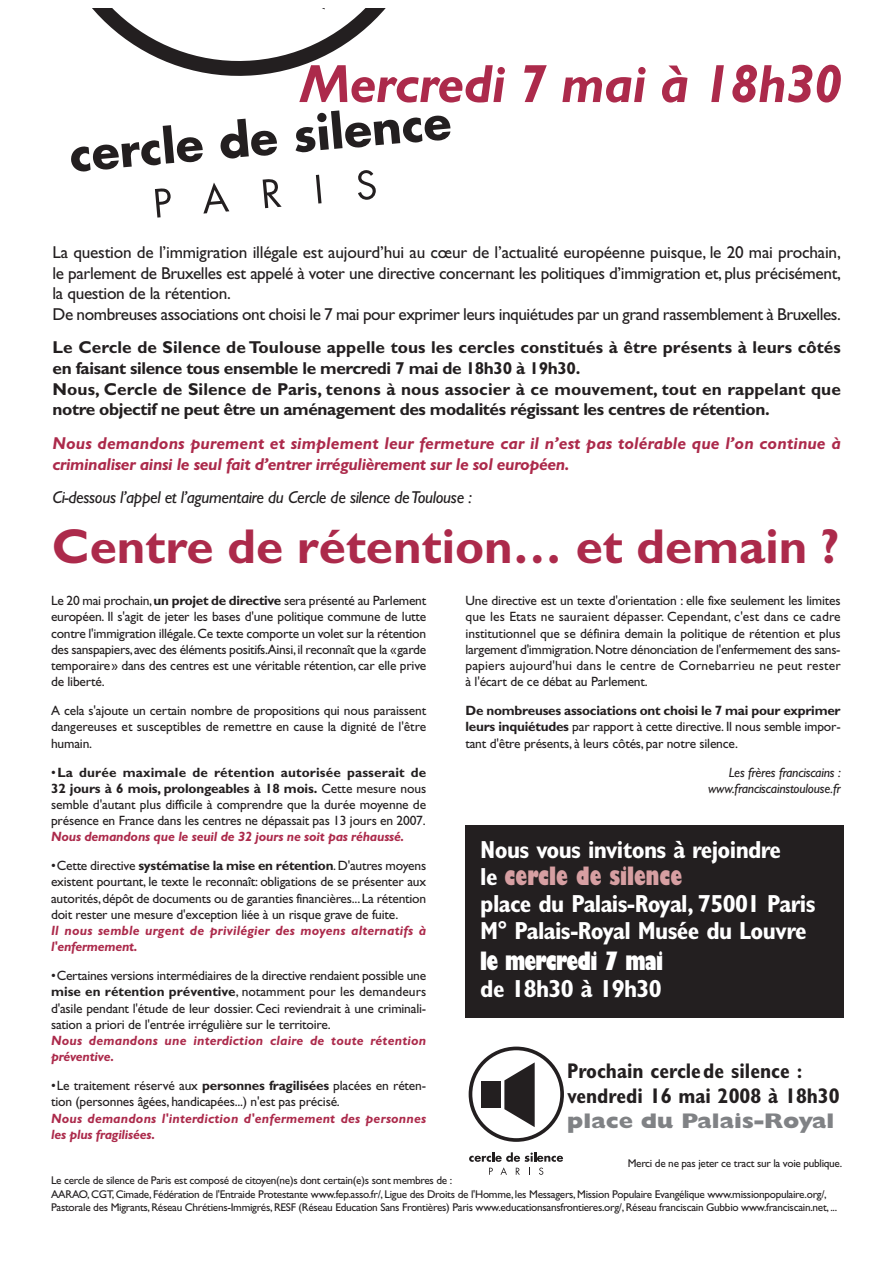
<style>
.page{position:relative;width:893px;height:1263px;background:#fff}
.page>*{position:absolute;margin:0;border:0;box-sizing:border-box;transform-origin:0 0}
.t1{font:italic 700 54px "Gill Sans";letter-spacing:-.01em;color:#ac2a4b}
.t2{font:700 49.2px "Gill Sans";color:#ac2a4b}
.t3{font:700 condensed 24.75px/27px "Gill Sans";letter-spacing:-.025em;color:#fff}
.t4{font:800 condensed 24.75px "Gill Sans";letter-spacing:-.03em;color:#fff}
.t5{font:700 condensed 21.3px/25.2px "Gill Sans";color:#231f20}
.t6{font:800 21.3px "Gill Sans";color:#808285;scale:1.1 1}
.t7{font:17.25px/20.7px "Gill Sans";letter-spacing:-.02em;color:#231f20}
.t8{font:700 17.25px/20.7px "Gill Sans";letter-spacing:-.005em;color:#231f20}
.t9{font:italic 700 17.25px/20.7px "Gill Sans";letter-spacing:.005em;color:#ac2a4b}
.t10{font:italic 17.25px "Gill Sans";letter-spacing:-.02em;color:#231f20}
.t11{font:13.5px/16.2px "Gill Sans";letter-spacing:-.015em;color:#231f20;text-align:justify}
.t12{font:italic 700 13.5px/16.2px "Gill Sans";letter-spacing:.01em;color:#ac2a4b}
.t13{font:italic 700 13.5px "Gill Sans";letter-spacing:-.015em;color:#ac2a4b}
.t14{font:italic 13.5px/16.2px "Gill Sans";letter-spacing:-.015em;color:#231f20;text-align:right}
.t15{font:11.25px/13.5px "Gill Sans";letter-spacing:-.025em;color:#231f20}
.s1{font-weight:700}
.s2{font-weight:800;color:#d79fa2}
</style>
<div class="page">
<svg style="left:71px;top:125px;width:132px;height:47px"></svg>
<svg style="left:220px;top:119px;width:57px;height:40px"></svg>
<svg style="left:295px;top:110px;width:155px;height:42px"></svg>
<svg style="left:155px;top:188px;width:16px;height:30px"></svg>
<svg style="left:203px;top:183px;width:26px;height:31px"></svg>
<svg style="left:262px;top:179px;width:19px;height:29px"></svg>
<svg style="left:316px;top:175px;width:5px;height:29px"></svg>
<svg style="left:358px;top:170px;width:18px;height:30px"></svg>
<svg style="left:92px;top:8px;width:294px;height:68px"></svg>
<div style="left:465px;top:826px;width:378px;height:192px;background:#231f20"></div>
<svg style="left:469px;top:1152px;width:94px;height:23px"></svg>
<svg style="left:468px;top:1047px;width:96px;height:95px"></svg>
<h1 class="t1" style="left:300px;top:65px;width:543px">Mercredi 7 mai à 18h30</h1>
<p class="t7" style="left:53px;top:244px;width:789px">La question de l’immigration illégale est aujourd’hui au cœur de l’actualité européenne puisque, le 20 mai prochain, le parlement de Bruxelles est appelé à voter une directive concernant les politiques d’immigration et,plus précisément, la question de la rétention.<br>De nombreuses associations ont choisi le 7 mai pour exprimer leurs inquiétudes par un grand rassemblement à Bruxelles.</p>
<p class="t8" style="left:53px;top:339px;width:789px">Le Cercle de Silence de Toulouse appelle tous les cercles constitués à être présents à leurs côtés en faisant silence tous ensemble le mercredi 7 mai de 18h30 à 19h30.<br>Nous, Cercle de Silence de Paris, tenons à nous associer à ce mouvement, tout en rappelant que notre objectif ne peut être un aménagement des modalités régissant les centres de rétention.</p>
<p class="t9" style="left:53px;top:435px;width:789px">Nous demandons purement et simplement leur fermeture car il n’est pas tolérable que l’on continue à criminaliser ainsi le seul fait d’entrer irrégulièrement sur le sol européen.</p>
<p class="t10" style="left:53px;top:491px;width:420px">Ci-dessous l’appel et l’agumentaire du Cercle de silence de Toulouse :</p>
<h2 class="t2" style="left:52px;top:529px;width:789px">Centre de rétention… et demain ?</h2>
<p class="t11" style="left:51px;top:594px;width:377px">Le 20 mai prochain,<span class="s1">un projet de directive</span> sera présenté au Parlement européen. Il s'agit de jeter les bases d'une politique commune de lutte contre l'immigration illégale.Ce texte comporte un volet sur la rétention des sanspapiers,avec des éléments positifs.Ainsi,il reconnaît que la «garde temporaire» dans des centres est une véritable rétention, car elle prive de liberté.</p>
<p class="t11" style="left:51px;top:704px;width:377px">A cela s'ajoute un certain nombre de propositions qui nous paraissent dangereuses et susceptibles de remettre en cause la dignité de l'être humain.</p>
<p class="t11" style="left:51px;top:765px;width:377px">•<span class="s1">La durée maximale de rétention autorisée passerait de 32 jours à 6 mois, prolongeables à 18 mois.</span> Cette mesure nous semble d'autant plus difficile à comprendre que la durée moyenne de présence en France dans les centres ne dépassait pas 13 jours en 2007.</p>
<p class="t13" style="left:51px;top:832px;width:355px">Nous demandons que le seuil de 32 jours ne soit pas réhaussé.</p>
<p class="t11" style="left:51px;top:859px;width:377px">•Cette directive <span class="s1">systématise la mise en rétention</span>.D'autres moyens existent pourtant, le texte le reconnaît: obligations de se présenter aux autorités,dépôt de documents ou de garanties financières...La rétention doit rester une mesure d'exception liée à un risque grave de fuite.</p>
<p class="t12" style="left:51px;top:924px;width:377px">Il nous semble urgent de privilégier des moyens alternatifs à l'enfermement.</p>
<p class="t11" style="left:51px;top:969px;width:377px">•Certaines versions intermédiaires de la directive rendaient possible une <span class="s1">mise en rétention préventive</span>, notamment pour les demandeurs d'asile pendant l'étude de leur dossier. Ceci reviendrait à une criminali&shy;sation a priori de l'entrée irrégulière sur le territoire.</p>
<p class="t12" style="left:51px;top:1034px;width:377px">Nous demandons une interdiction claire de toute rétention préventive.</p>
<p class="t11" style="left:51px;top:1079px;width:376px">•Le traitement réservé aux <span class="s1">personnes fragilisées</span> placées en réten&shy;tion (personnes âgées, handicapées...) n'est pas précisé.</p>
<p class="t12" style="left:51px;top:1111px;width:377px">Nous demandons l'interdiction d'enfermement des personnes les plus fragilisées.</p>
<p class="t11" style="left:465px;top:594px;width:377px">Une directive est un texte d'orientation : elle fixe seulement les limites que les Etats ne sauraient dépasser. Cependant, c'est dans ce cadre institutionnel que se définira demain la politique de rétention et plus largement d'immigration.Notre dénonciation de l'enfermement des sans&shy;papiers aujourd'hui dans le centre de Cornebarrieu ne peut rester à l'écart de ce débat au Parlement.</p>
<p class="t11" style="left:465px;top:704px;width:377px"><span class="s1">De nombreuses associations ont choisi le 7 mai pour exprimer leurs inquiétudes</span> par rapport à cette directive.Il nous semble impor&shy;tant d'être présents, à leurs côtés, par notre silence.</p>
<p class="t14" style="left:708px;top:765px;width:134px">Les frères franciscains : www.franciscainstoulouse.fr</p>
<h3 class="t3" style="left:480px;top:838px;width:337px">Nous vous invitons à rejoindre<br>le <span class="s2">cercle de silence<br></span>place du Palais-Royal, 75001 Paris<br>M° Palais-Royal Musée du Louvre</h3>
<h3 class="t4" style="left:480px;top:951px;width:184px">le mercredi 7 mai</h3>
<h3 class="t3" style="left:480px;top:978px;width:183px">de 18h30 à 19h30</h3>
<h3 class="t5" style="left:567px;top:1060px;width:274px">Prochain cerclede silence : vendredi 16 mai 2008 à 18h30</h3>
<h3 class="t6" style="left:567px;top:1114px;width:244px">place du Palais-Royal</h3>
<p class="t15" style="left:627px;top:1158px;width:216px">Merci de ne pas jeter ce tract sur la voie publique.</p>
<p class="t15" style="left:51px;top:1175px;width:787px">Le cercle de silence de Paris est composé de citoyen(ne)s dont certain(e)s sont membres de :<br>AARAO,CGT,Cimade,Fédération de l'Entraide Protestante www.fep.asso.fr/,Ligue des Droits de l'Homme,les Messagers,Mission Populaire Evangélique www.missionpopulaire.org/,<br>Pastorale des Migrants,Réseau Chrétiens-Immigrés,RESF (Réseau Education Sans Frontières) Paris www.educationsansfrontieres.org/,Réseau franciscain Gubbio www.franciscain.net,...</p>
</div>
